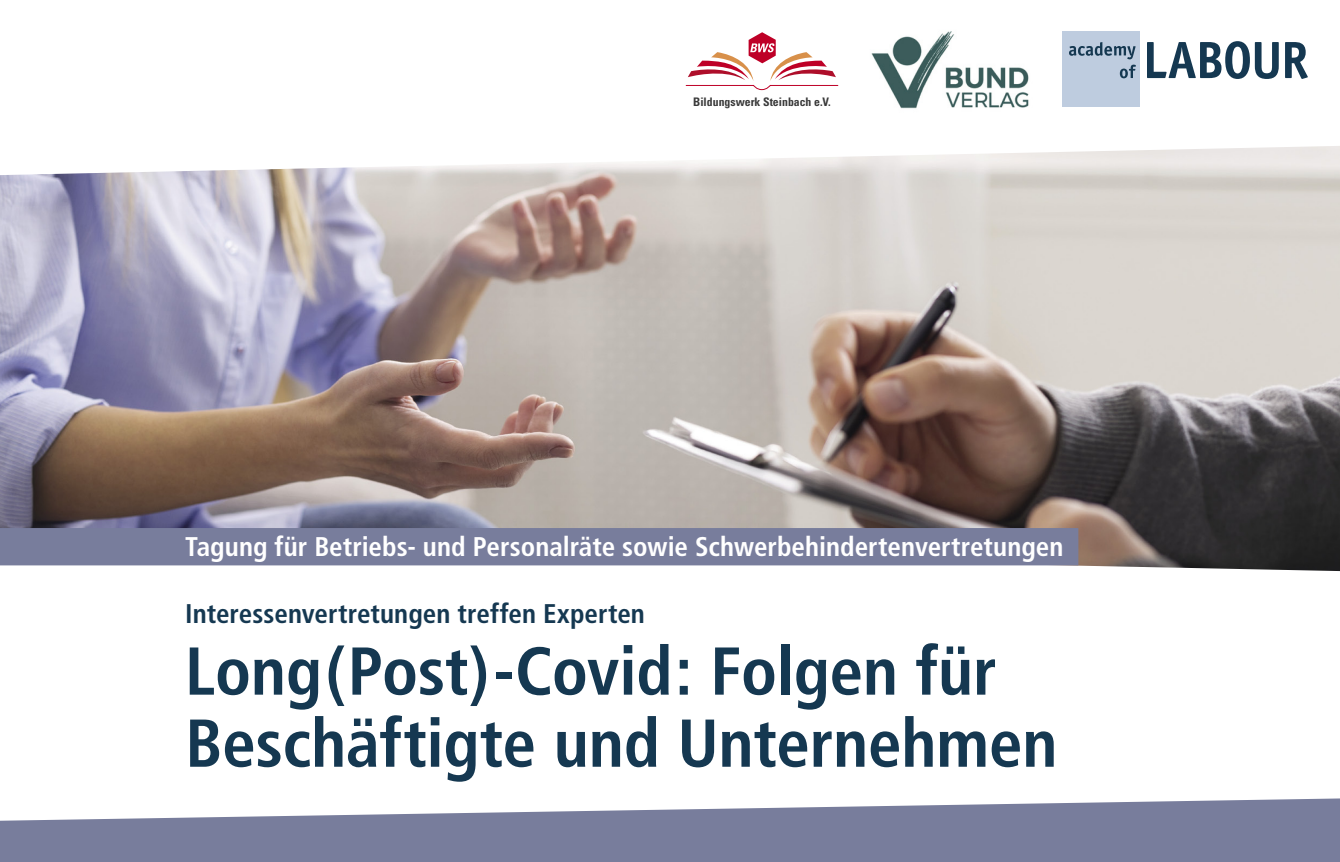
<style>
.page{position:relative;width:1340px;height:862px;background:#fff}
.page>*{position:absolute;margin:0;border:0;box-sizing:border-box;transform-origin:0 0}
.t1{font:700 condensed 67.5px/72px "Frutiger";letter-spacing:-.005em;color:#153851}
.Head{font:700 condensed 27px "Frutiger";color:#fff}
.t2{font:700 condensed 27px "Frutiger";color:#153851}
.t3{font:700 condensed 11.7px "Univers";color:#393939}
</style>
<div class="page">
<img style="left:0;top:146px;width:1339px;height:424px">
<svg style="left:0;top:798px;width:1339px;height:63px;fill:#787d9c"></svg>
<div style="left:0;top:527px;width:1078px;height:38px;background:#787d9c"></div>
<img style="left:871px;top:31px;width:158px;height:78px">
<svg style="left:685px;top:32px;width:153px;height:58px"></svg>
<div style="left:1062px;top:31px;width:77px;height:76px;background:#beccdf"></div>
<svg style="left:1147px;top:41px;width:131px;height:38px"></svg>
<svg style="left:1285px;top:42px;width:22px;height:37px"></svg>
<svg style="left:1069px;top:42px;width:66px;height:17px"></svg>
<svg style="left:1119px;top:65px;width:16px;height:13px"></svg>
<p class="t3" style="left:693px;top:95px;width:139px">Bildungswerk Steinbach e.V.</p>
<p class="Head" style="left:185px;top:530px;width:880px">Tagung für Betriebs- und Personalräte sowie Schwerbehindertenvertretungen</p>
<p class="t2" style="left:185px;top:596px;width:461px">Interessenvertretungen treffen Experten</p>
<p class="t1" style="left:185px;top:635px;width:873px">Long(Post)-Covid: Folgen für<br>Beschäftigte und Unternehmen</p>
</div>
